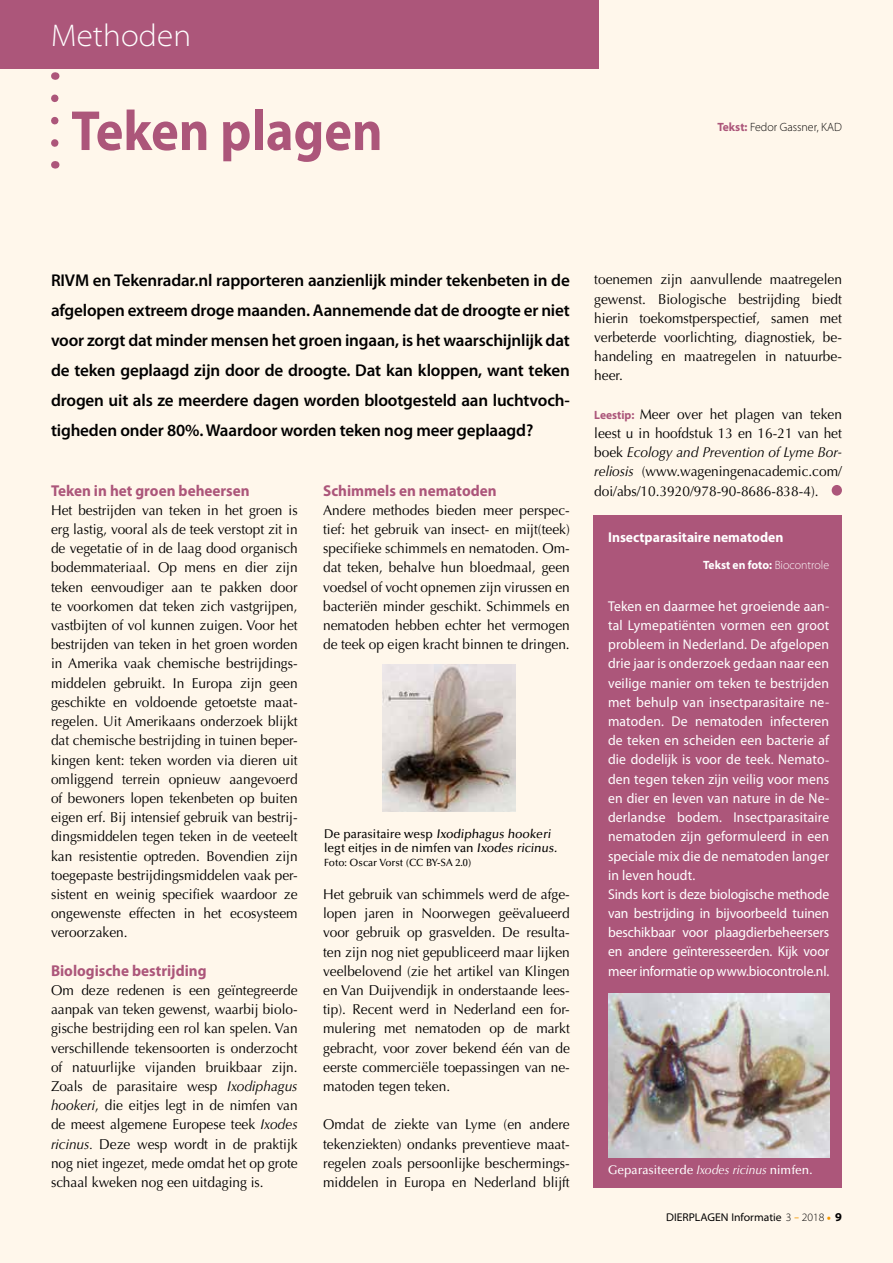
<style>
.page{position:relative;width:893px;height:1263px;background:#fff7eb}
.page>*{position:absolute;margin:0;border:0;box-sizing:border-box;transform-origin:0 0}
.t1{font:700 57px "Myriad Pro";color:#ac567a;scale:.92 1}
.t2{font:300 semi-expanded 31.5px "Myriad Pro";letter-spacing:.005em;color:#fff;scale:.95 1}
.t3{font:600 17.1px/30px "Myriad Pro";letter-spacing:-.01em;color:#000;text-align:justify}
.t4{font:700 15.75px "Myriad Pro";color:#ac567a;scale:.96 1}
.t5{font:14.25px/19.2px "Optima LT Std";color:#000;text-align:justify;scale:.96 1}
.t6{font:14.25px/19.2px "Myriad Pro";letter-spacing:.01em;color:#fff;scale:.96 1}
.t7{font:700 14.25px "Myriad Pro";color:#fff;scale:.96 1}
.t8{font:500 12.6px/14.1px "Optima LT Std";color:#000;scale:.96 1}
.t9{font:500 12.6px "Optima LT Std";color:#fff;scale:.96 1}
.t10{font:700 semi-expanded 12px "Myriad Pro";color:#fff;scale:.9 1}
.t11{font:300 semi-expanded 12px "Myriad Pro";color:#000;scale:.9 1}
.t12{font:semi-expanded 11.25px "Myriad Pro";color:#000;scale:.95 1}
.t13{font:500 10.5px "Optima LT Std";color:#000;scale:.96 1}
.s1{font-weight:700;color:#ac567a}
.s2{font-style:italic}
.s3{font-family:"Myriad Pro";font-weight:700;font-size:12px;color:#ac567a}
.s4{font-weight:300}
.s5{font-weight:400;font-style:italic}
.s6{font-weight:300;font-size:18px;color:#f59700}
.s7{font-weight:700;font-size:12px}
</style>
<div class="page">
<svg style="left:51px;top:98px;width:8px;height:49px"></svg>
<div style="left:0;top:0;width:598px;height:68px;background:#ac567a"></div>
<div style="left:594px;top:514px;width:248px;height:673px;background:#ac567a"></div>
<div style="left:832px;top:485px;width:10px;height:11px;background:#ac567a;border-radius:50%"></div>
<img style="left:608px;top:994px;width:221px;height:164px">
<img style="left:383px;top:664px;width:133px;height:148px">
<h2 class="t2" style="left:51px;top:17px;width:149px">Methoden</h2>
<h1 class="t1" style="left:71px;top:94px;width:340px">Teken plagen</h1>
<p class="t11" style="left:717px;top:120px;width:140px"><span class="s1">Tekst:</span> Fedor Gassner, KAD</p>
<p class="t3" style="left:51px;top:265px;width:520px">RIVM en Tekenradar.nl rapporteren aanzienlijk minder tekenbeten in de afgelopen extreem droge maanden. Aannemende dat de droogte er niet voor zorgt dat minder mensen het groen ingaan, is het waarschijnlijk dat de teken geplaagd zijn door de droogte. Dat kan kloppen, want teken drogen uit als ze meerdere dagen worden blootgesteld aan luchtvoch&shy;tigheden onder 80%. Waardoor worden teken nog meer geplaagd?</p>
<p class="t4" style="left:51px;top:480px;width:208px">Teken in het groen beheersen</p>
<p class="t5" style="left:51px;top:501px;width:258px">Het bestrijden van teken in het groen is erg lastig, vooral als de teek verstopt zit in de vegetatie of in de laag dood organisch bodemmateriaal. Op mens en dier zijn teken eenvoudiger aan te pakken door te voorkomen dat teken zich vastgrijpen, vastbijten of vol kunnen zuigen. Voor het bestrijden van teken in het groen worden in Amerika vaak chemische bestrijdings&shy;middelen gebruikt. In Europa zijn geen geschikte en voldoende getoetste maat&shy;regelen. Uit Amerikaans onderzoek blijkt dat chemische bestrijding in tuinen beper&shy;kingen kent: teken worden via dieren uit omliggend terrein opnieuw aangevoerd of bewoners lopen tekenbeten op buiten eigen erf. Bij intensief gebruik van bestrij&shy;dingsmiddelen tegen teken in de veeteelt kan resistentie optreden. Bovendien zijn toegepaste bestrijdingsmiddelen vaak per&shy;sistent en weinig specifiek waardoor ze ongewenste effecten in het ecosysteem veroorzaken.</p>
<p class="t4" style="left:51px;top:960px;width:164px">Biologische bestrijding</p>
<p class="t5" style="left:51px;top:981px;width:258px">Om deze redenen is een geïntegreerde aanpak van teken gewenst, waarbij biolo&shy;gische bestrijding een rol kan spelen. Van verschillende tekensoorten is onderzocht of natuurlijke vijanden bruikbaar zijn.<br>Zoals de parasitaire wesp <span class="s2">Ixodiphagus hookeri</span>, die eitjes legt in de nimfen van de meest algemene Europese teek <span class="s2">Ixodes ricinus.</span> Deze wesp wordt in de praktijk nog niet ingezet, mede omdat het op grote schaal kweken nog een uitdaging is.</p>
<p class="t4" style="left:323px;top:480px;width:182px">Schimmels en nematoden</p>
<p class="t5" style="left:323px;top:501px;width:258px">Andere methodes bieden meer perspec&shy;tief: het gebruik van insect- en mijt(teek) specifieke schimmels en nematoden. Om&shy;dat teken, behalve hun bloedmaal, geen voedsel of vocht opnemen zijn virussen en bacteriën minder geschikt. Schimmels en nematoden hebben echter het vermogen de teek op eigen kracht binnen te dringen.</p>
<p class="t8" style="left:324px;top:827px;width:246px">De parasitaire wesp Ixodiphagus hookeri legt eitjes in de nimfen van Ixodes ricinus.</p>
<p class="t13" style="left:324px;top:857px;width:155px">Foto: Oscar Vorst (CC BY-SA 2.0)</p>
<p class="t5" style="left:323px;top:885px;width:258px">Het gebruik van schimmels werd de afge&shy;lopen jaren in Noorwegen geëvalueerd voor gebruik op grasvelden. De resulta&shy;ten zijn nog niet gepubliceerd maar lijken veelbelovend (zie het artikel van Klingen en Van Duijvendijk in onderstaande lees&shy;tip). Recent werd in Nederland een for&shy;mulering met nematoden op de markt gebracht, voor zover bekend één van de eerste commerciële toepassingen van ne&shy;matoden tegen teken.</p>
<p class="t5" style="left:323px;top:1115px;width:258px">Omdat de ziekte van Lyme (en andere tekenziekten) ondanks preventieve maat&shy;regelen zoals persoonlijke beschermings&shy;middelen in Europa en Nederland blijft</p>
<p class="t5" style="left:594px;top:270px;width:260px">toenemen zijn aanvullende maatregelen gewenst. Biologische bestrijding biedt hierin toekomstperspectief, samen met verbeterde voorlichting, diagnostiek, be&shy;handeling en maatregelen in natuurbe&shy;heer.</p>
<p class="t5" style="left:594px;top:405px;width:260px"><span class="s3">Leestip:</span> Meer over het plagen van teken leest u in hoofdstuk 13 en 16-21 van het boek <span class="s2">Ecology and Prevention of Lyme Bor&shy;reliosis</span> (www.wageningenacademic.com/ doi/abs/10.3920/978-90-8686-838-4).</p>
<p class="t7" style="left:608px;top:528px;width:184px">Insectparasitaire nematoden</p>
<p class="t10" style="left:703px;top:558px;width:142px">Tekst en foto: <span class="s4">Biocontrole</span></p>
<p class="t6" style="left:608px;top:596px;width:232px">Teken en daarmee het groeiende aan&shy;tal Lymepatiënten vormen een groot probleem in Nederland. De afgelopen drie jaar is onderzoek gedaan naar een veilige manier om teken te bestrijden met behulp van insectparasitaire ne&shy;matoden. De nematoden infecteren de teken en scheiden een bacterie af die dodelijk is voor de teek. Nemato&shy;den tegen teken zijn veilig voor mens en dier en leven van nature in de Ne&shy;derlandse bodem. Insectparasitaire nematoden zijn geformuleerd in een speciale mix die de nematoden langer in leven houdt.<br>Sinds kort is deze biologische methode van bestrijding in bijvoorbeeld tuinen beschikbaar voor plaagdierbeheersers en andere geïnteresseerden. Kijk voor meer informatie op www.biocontrole.nl.</p>
<p class="t9" style="left:608px;top:1163px;width:214px">Geparasiteerde <span class="s5">Ixodes ricinus</span> nimfen.</p>
<p class="t12" style="left:666px;top:1211px;width:186px">DIERPLAGEN Informatie <span class="s4">3</span> <span class="s6">-</span> <span class="s4">2018</span> <span class="s6">•</span> <span class="s7">9</span></p>
</div>
